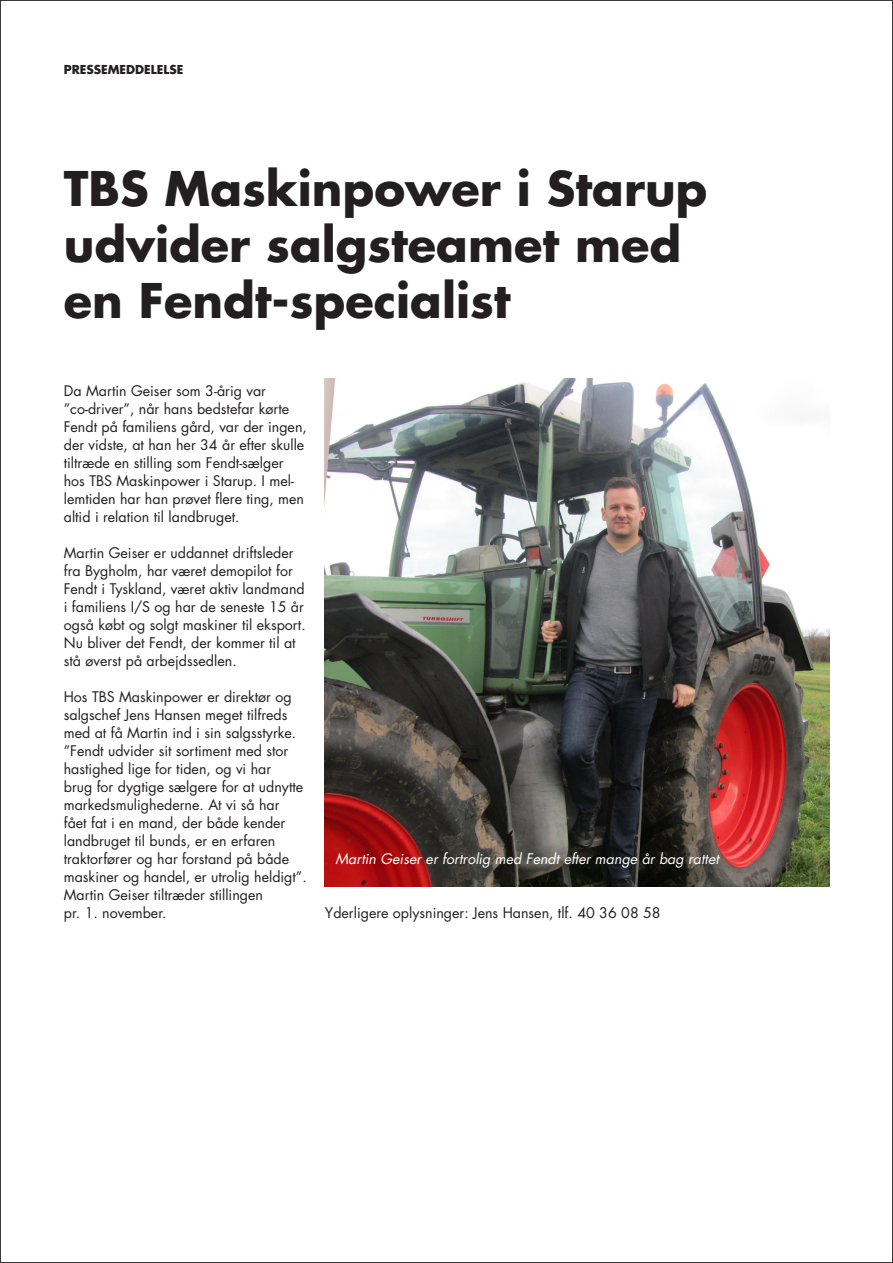
<style>
.page{position:relative;width:893px;height:1263px;background:#fff}
.page>*{position:absolute;margin:0;border:0;box-sizing:border-box;transform-origin:0 0}
.overskrift{font:700 46.5px/55.8px "Futura Std";color:#231f20}
.Brød{font:14.25px/18px "Futura Std";color:#231f20}
.Brød-2{font:italic 14.25px "Futura Std";color:#fff}
.t1{font:700 12px "Futura Std";color:#231f20}
</style>
<div class="page">
<img style="left:325px;top:378px;width:504px;height:509px">
<p class="t1" style="left:64px;top:61px;width:121px">PRESSEMEDDELELSE</p>
<p class="overskrift" style="left:64px;top:160px;width:645px">TBS Maskinpower i Starup udvider salgsteamet med en Fendt-specialist</p>
<p class="Brød" style="left:64px;top:382px;width:245px">Da Martin Geiser som 3-årig var ”co-driver”, når hans bedstefar kørte Fendt på familiens gård, var der ingen, der vidste, at han her 34 år efter skulle tiltræde en stilling som Fendt-sælger hos TBS Maskinpower i Starup. I mel&shy;lemtiden har han prøvet flere ting, men altid i relation til landbruget.</p>
<p class="Brød" style="left:64px;top:544px;width:243px">Martin Geiser er uddannet driftsleder fra Bygholm, har været demopilot for Fendt i Tyskland, været aktiv landmand i familiens I/S og har de seneste 15 år også købt og solgt maskiner til eksport.<br>Nu bliver det Fendt, der kommer til at stå øverst på arbejdssedlen.</p>
<p class="Brød" style="left:64px;top:688px;width:245px">Hos TBS Maskinpower er direktør og salgschef Jens Hansen meget tilfreds med at få Martin ind i sin salgsstyrke. ”Fendt udvider sit sortiment med stor hastighed lige for tiden, og vi har<br>brug for dygtige sælgere for at udnytte markedsmulighederne. At vi så har<br>fået fat i en mand, der både kender landbruget til bunds, er en erfaren traktorfører og har forstand på både maskiner og handel, er utrolig heldigt”.</p>
<p class="Brød" style="left:64px;top:886px;width:201px">Martin Geiser tiltræder stillingen pr. 1. november.</p>
<p class="Brød-2" style="left:335px;top:850px;width:385px">Martin Geiser er fortrolig med Fendt efter mange år bag rattet</p>
<p class="Brød" style="left:325px;top:904px;width:337px">Yderligere oplysninger: Jens Hansen, tlf. 40 36 08 58</p>
</div>
